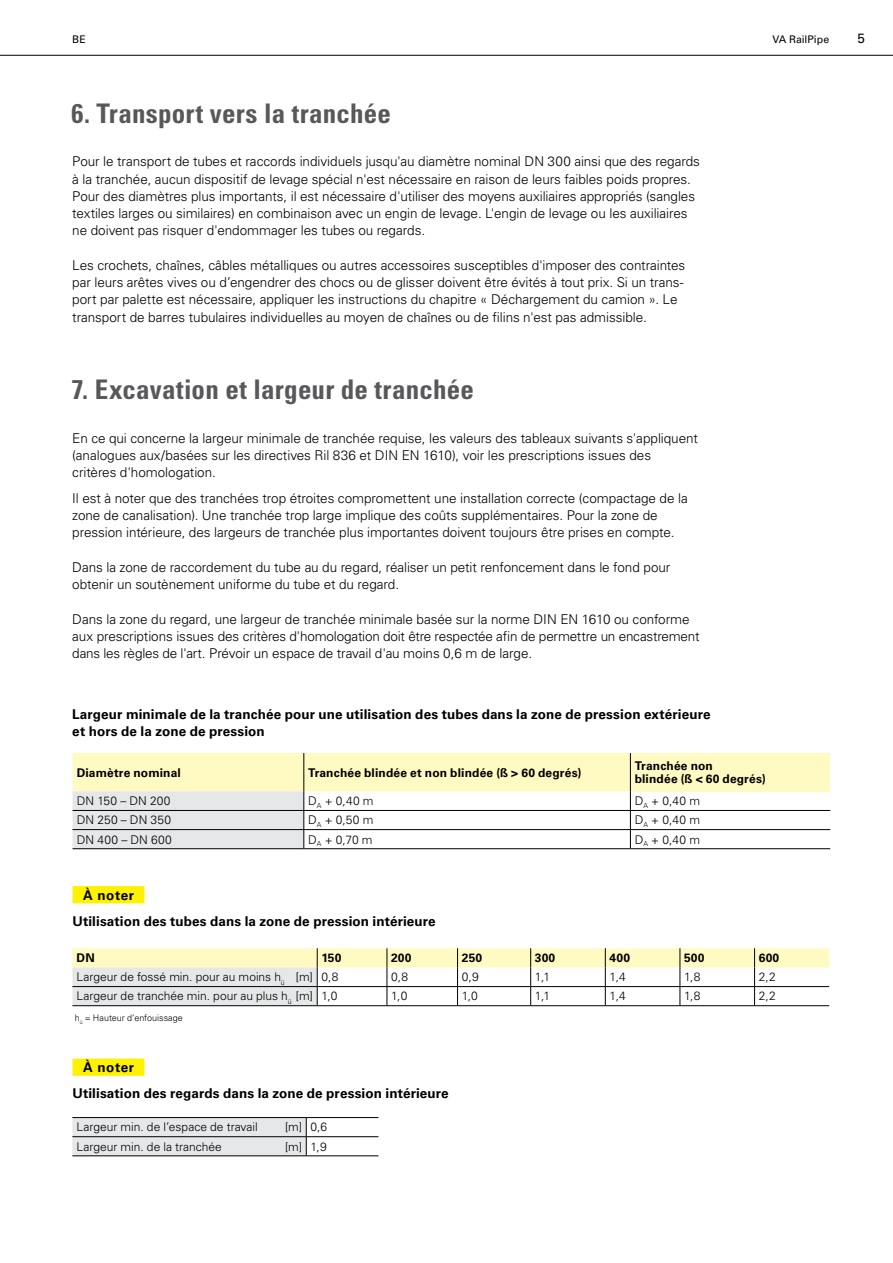
<style>
.page{position:relative;width:893px;height:1263px;background:#fff}
.page>*{position:absolute;margin:0;border:0;box-sizing:border-box;transform-origin:0 0}
.t1{font:700 condensed 27px "Univers LT Pro";letter-spacing:.01em;color:#58585b}
.t2{font:300 13.5px/17.2px "Univers LT Pro 45";letter-spacing:-.005em;color:#000}
.t3{font:700 13.5px/26px "Univers LT Pro 65";letter-spacing:.005em;color:#000}
.t4{font:13.5px "Univers LT Pro 55 Roman";color:#000}
.t5{font:300 12px "Univers LT Pro 45";color:#000}
.t6{font:700 12px/13.5px "Univers LT Pro 65";letter-spacing:.015em;color:#000}
.t7{font:300 12px "Univers LT Pro 45";letter-spacing:.02em;color:#000}
.t8{font:300 12px "Univers LT Pro 45";letter-spacing:.035em;color:#000}
.t9{font:10.5px "Univers LT Pro 55 Roman";letter-spacing:-.005em;color:#000}
.t10{font:300 9px "Univers LT Pro 45";color:#000}
</style>
<div class="page">
<div style="left:630px;top:753px;width:200px;height:38px;background:#fffac2"></div>
<hr style="left:630px;top:810px;width:200px;height:1px;background:#000">
<hr style="left:630px;top:829px;width:200px;height:1px;background:#000">
<hr style="left:630px;top:848px;width:200px;height:1px;background:#000">
<svg style="left:72px;top:753px;width:559px;height:96px"></svg>
<hr style="left:304px;top:753px;width:1px;height:38px;background:#000">
<hr style="left:630px;top:753px;width:1px;height:38px;background:#000">
<div style="left:72px;top:886px;width:72px;height:17px;background:#fff200"></div>
<div style="left:72px;top:1058px;width:72px;height:18px;background:#fff200"></div>
<svg style="left:72px;top:948px;width:757px;height:58px"></svg>
<hr style="left:306px;top:1136px;width:72px;height:1px;background:#000">
<svg style="left:72px;top:1118px;width:235px;height:38px;background:#dadbdc"></svg>
<hr style="left:306px;top:1155px;width:72px;height:1px;background:#000">
<hr style="left:306px;top:1117px;width:72px;height:1px;background:#000">
<hr style="left:72px;top:1117px;width:234px;height:1px;background:#000">
<hr style="left:0;top:55px;width:893px;height:1px;background:#000">
<p class="t9" style="left:72px;top:32px;width:15px">BE</p>
<p class="t9" style="left:772px;top:32px;width:58px">VA RailPipe</p>
<p class="t4" style="left:857px;top:29px;width:9px">5</p>
<h1 class="t1" style="left:71px;top:97px;width:321px">6. Transport vers la tranchée</h1>
<p class="t2" style="left:72px;top:153px;width:629px">Pour le transport de tubes et raccords individuels jusqu'au diamètre nominal DN 300 ainsi que des regards à la tranchée, aucun dispositif de levage spécial n'est nécessaire en raison de leurs faibles poids propres.<br>Pour des diamètres plus importants, il est nécessaire d'utiliser des moyens auxiliaires appropriés (sangles textiles larges ou similaires) en combinaison avec un engin de levage. L'engin de levage ou les auxiliaires ne doivent pas risquer d'endommager les tubes ou regards.</p>
<p class="t2" style="left:72px;top:256px;width:615px">Les crochets, chaînes, câbles métalliques ou autres accessoires susceptibles d'imposer des contraintes par leurs arêtes vives ou d’engendrer des chocs ou de glisser doivent être évités à tout prix. Si un trans&shy;port par palette est nécessaire, appliquer les instructions du chapitre « Déchargement du camion ». Le transport de barres tubulaires individuelles au moyen de chaînes ou de filins n'est pas admissible.</p>
<h1 class="t1" style="left:71px;top:373px;width:404px">7. Excavation et largeur de tranchée</h1>
<p class="t2" style="left:72px;top:429px;width:627px">En ce qui concerne la largeur minimale de tranchée requise, les valeurs des tableaux suivants s'appliquent (analogues aux/basées sur les directives Ril 836 et DIN EN 1610), voir les prescriptions issues des critères d'homologation.</p>
<p class="t2" style="left:72px;top:489px;width:617px">Il est à noter que des tranchées trop étroites compromettent une installation correcte (compactage de la zone de canalisation). Une tranchée trop large implique des coûts supplémentaires. Pour la zone de pression intérieure, des largeurs de tranchée plus importantes doivent toujours être prises en compte.</p>
<p class="t2" style="left:72px;top:558px;width:600px">Dans la zone de raccordement du tube au du regard, réaliser un petit renfoncement dans le fond pour obtenir un soutènement uniforme du tube et du regard.</p>
<p class="t2" style="left:72px;top:610px;width:629px">Dans la zone du regard, une largeur de tranchée minimale basée sur la norme DIN EN 1610 ou conforme aux prescriptions issues des critères d'homologation doit être respectée afin de permettre un encastrement dans les règles de l'art. Prévoir un espace de travail d'au moins 0,6 m de large.</p>
<p class="t3" style="left:72px;top:704px;width:640px;line-height:17.2px">Largeur minimale de la tranchée pour une utilisation des tubes dans la zone de pression extérieure et hors de la zone de pression</p>
<p class="t6" style="left:77px;top:765px;width:106px">Diamètre nominal</p>
<p class="t6" style="left:308px;top:765px;width:275px">Tranchée blindée et non blindée (ß &gt; 60 degrés)</p>
<p class="t6" style="left:635px;top:758px;width:133px">Tranchée non<br>blindée (ß &lt; 60 degrés)</p>
<p class="t5" style="left:77px;top:793px;width:95px">DN 150 – DN 200</p>
<p class="t5" style="left:308px;top:793px;width:67px">D<sub>A</sub> + 0,40 m</p>
<p class="t5" style="left:635px;top:793px;width:67px">D<sub>A</sub> + 0,40 m</p>
<p class="t7" style="left:77px;top:812px;width:96px">DN 250 – DN 350</p>
<p class="t5" style="left:308px;top:812px;width:67px">D<sub>A</sub> + 0,50 m</p>
<p class="t5" style="left:635px;top:812px;width:67px">D<sub>A</sub> + 0,40 m</p>
<p class="t8" style="left:77px;top:831px;width:97px">DN 400 – DN 600</p>
<p class="t5" style="left:308px;top:831px;width:66px">D<sub>A</sub> + 0,70 m</p>
<p class="t5" style="left:635px;top:831px;width:67px">D<sub>A</sub> + 0,40 m</p>
<p class="t3" style="left:73px;top:881px;width:365px;text-indent:11px">À noter<br>Utilisation des tubes dans la zone de pression intérieure</p>
<p class="t6" style="left:77px;top:951px;width:20px">DN</p>
<p class="t6" style="left:321px;top:951px;width:21px">150</p>
<p class="t6" style="left:391px;top:951px;width:22px">200</p>
<p class="t6" style="left:462px;top:951px;width:22px">250</p>
<p class="t6" style="left:535px;top:951px;width:22px">300</p>
<p class="t6" style="left:610px;top:951px;width:22px">400</p>
<p class="t6" style="left:684px;top:951px;width:22px">500</p>
<p class="t6" style="left:759px;top:951px;width:22px">600</p>
<p class="t5" style="left:77px;top:969px;width:263px">Largeur de fossé min. pour au moins h<sub>ü</sub> [m] 0,8</p>
<p class="t5" style="left:391px;top:969px;width:18px">0,8</p>
<p class="t5" style="left:462px;top:969px;width:18px">0,9</p>
<p class="t5" style="left:535px;top:969px;width:17px">1,1</p>
<p class="t5" style="left:610px;top:969px;width:18px">1,4</p>
<p class="t5" style="left:684px;top:969px;width:18px">1,8</p>
<p class="t5" style="left:759px;top:969px;width:18px">2,2</p>
<p class="t5" style="left:77px;top:988px;width:262px">Largeur de tranchée min. pour au plus h<sub>ü</sub> [m] 1,0</p>
<p class="t5" style="left:391px;top:988px;width:18px">1,0</p>
<p class="t5" style="left:462px;top:988px;width:18px">1,0</p>
<p class="t5" style="left:535px;top:988px;width:17px">1,1</p>
<p class="t5" style="left:610px;top:988px;width:18px">1,4</p>
<p class="t5" style="left:684px;top:988px;width:18px">1,8</p>
<p class="t5" style="left:759px;top:988px;width:18px">2,2</p>
<p class="t10" style="left:75px;top:1012px;width:110px">h<sub>ü</sub> = Hauteur d’enfouissage</p>
<p class="t3" style="left:73px;top:1054px;width:378px;text-indent:11px">À noter<br>Utilisation des regards dans la zone de pression intérieure</p>
<p class="t5" style="left:77px;top:1119px;width:183px">Largeur min. de l’espace de travail</p>
<p class="t5" style="left:285px;top:1119px;width:44px">[m] 0,6</p>
<p class="t5" style="left:77px;top:1138px;width:147px">Largeur min. de la tranchée</p>
<p class="t5" style="left:285px;top:1138px;width:43px">[m] 1,9</p>
</div>
